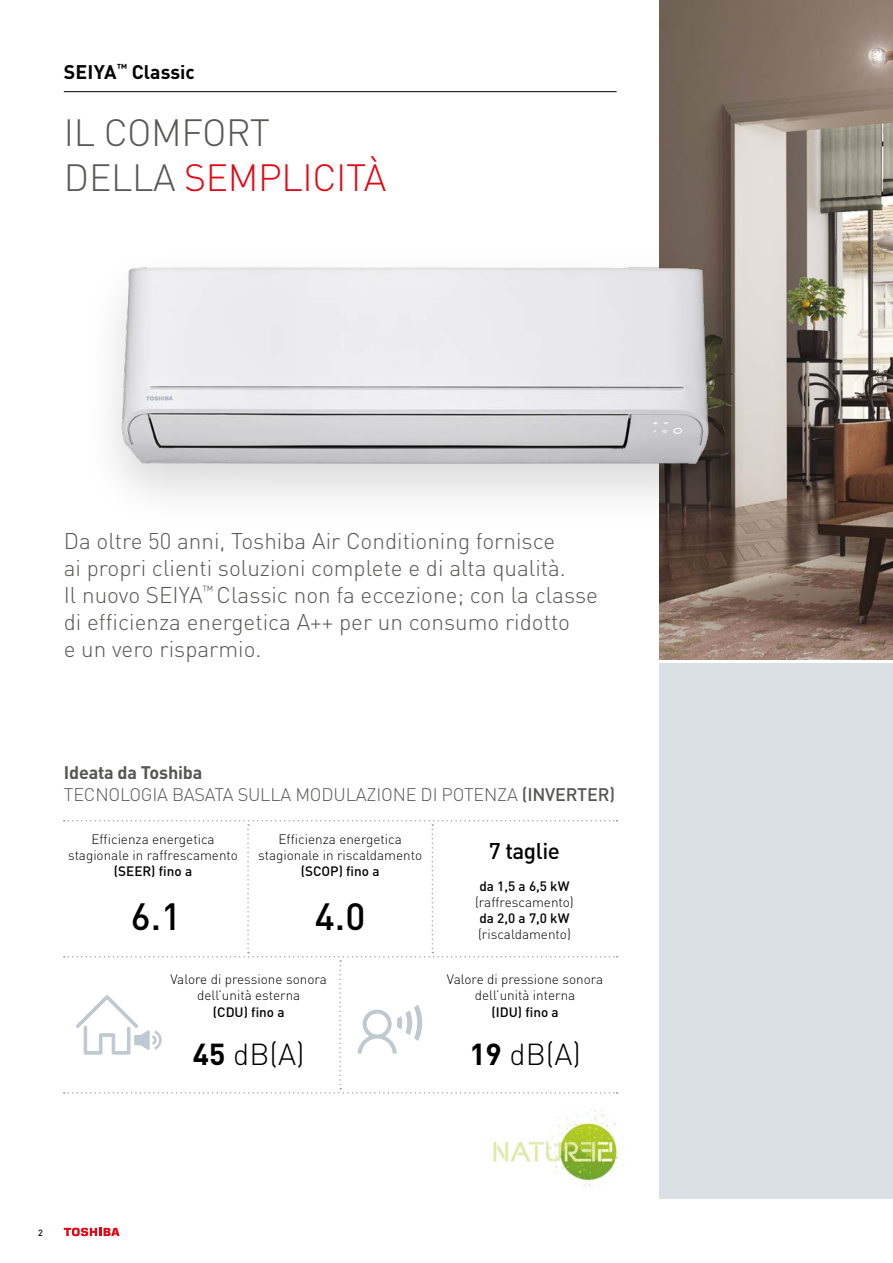
<style>
.page{position:relative;width:893px;height:1263px;background:#fff}
.page>*{position:absolute;margin:0;border:0;box-sizing:border-box;transform-origin:0 0}
.t1{font:300 37.5px/45px "DIN Pro";letter-spacing:-.01em;color:#575756}
.t2{font:500 37.5px "DIN Pro";color:#000}
.t3{font:300 30px "DIN Pro";color:#000}
.t4{font:300 22.5px/27px "DIN Pro";color:#575756}
.t5{font:500 22.5px "DIN Pro";letter-spacing:-.02em;color:#000}
.t6{font:700 19.5px "DIN Pro";color:#000}
.t7{font:300 18px/21.6px "DIN Pro";letter-spacing:-.01em;color:#575756}
.t8{font:300 13.5px/16.2px "DIN Pro";color:#000;text-align:center}
.t9{font:500 13.5px "DIN Pro";color:#000}
.t10{font:500 9px "DIN Pro";color:#000}
.s1{color:#e30613}
.s2{font-weight:700}
.s3{font-weight:500}
</style>
<div class="page">
<img style="left:659px;top:0;width:234px;height:659px">
<div style="left:659px;top:663px;width:234px;height:536px;background:#dae0e3"></div>
<hr style="left:64px;top:91px;width:553px;height:1px;background:#000">
<svg style="left:64px;top:1227px;width:56px;height:9px"></svg>
<svg style="left:64px;top:820px;width:554px;height:274px"></svg>
<img style="left:492px;top:1109px;width:131px;height:78px">
<div style="left:78px;top:246px;width:674px;height:286px;background:#000;opacity:.15"></div>
<img style="left:111px;top:228px;width:608px;height:276px">
<h3 class="t6" style="left:64px;top:64px;width:132px">SEIYA<sup>™</sup> Classic</h3>
<h1 class="t1" style="left:64px;top:110px;width:324px">IL COMFORT<br>DELLA <span class="s1">SEMPLICITÀ</span></h1>
<h3 class="t4" style="left:64px;top:527px;width:536px">Da oltre 50 anni, Toshiba Air Conditioning fornisce<br>ai propri clienti soluzioni complete e di alta qualità.<br>Il nuovo SEIYA<sup>™</sup> Classic non fa eccezione; con la classe di efficienza energetica A++ per un consumo ridotto<br>e un vero risparmio.</h3>
<h3 class="t7" style="left:64px;top:762px;width:553px"><span class="s2">Ideata da Toshiba<br></span>TECNOLOGIA BASATA SULLA MODULAZIONE DI POTENZA <span class="s3">(INVERTER)</span></h3>
<p class="t8" style="left:68px;top:831px;width:171px">Efficienza energetica stagionale in raffrescamento</p>
<p class="t9" style="left:114px;top:865px;width:80px">(SEER) fino a</p>
<h1 class="t2" style="left:131px;top:900px;width:52px">6.1</h1>
<p class="t8" style="left:258px;top:831px;width:165px">Efficienza energetica stagionale in riscaldamento</p>
<p class="t9" style="left:301px;top:865px;width:80px">(SCOP) fino a</p>
<h1 class="t2" style="left:315px;top:900px;width:52px">4.0</h1>
<p class="t8" style="left:171px;top:971px;width:158px">Valore di pressione sonora dell’unità esterna</p>
<p class="t9" style="left:213px;top:1006px;width:73px">(CDU) fino a</p>
<h3 class="t5" style="left:489px;top:840px;width:73px">7 taglie</h3>
<p class="t9" style="left:479px;top:880px;width:92px">da 1,5 a 6,5 kW</p>
<p class="t8" style="left:475px;top:894px;width:100px">(raffrescamento)</p>
<p class="t9" style="left:479px;top:912px;width:92px">da 2,0 a 7,0 kW</p>
<p class="t8" style="left:478px;top:926px;width:94px">(riscaldamento)</p>
<p class="t8" style="left:447px;top:971px;width:158px">Valore di pressione sonora dell’unità interna</p>
<p class="t9" style="left:492px;top:1006px;width:69px">(IDU) fino a</p>
<h2 class="t3" style="left:193px;top:1037px;width:113px"><span class="s2">45</span> dB(A)</h2>
<h2 class="t3" style="left:469px;top:1037px;width:113px"><span class="s2">19</span> dB(A)</h2>
<p class="t10" style="left:38px;top:1228px;width:6px">2</p>
</div>
